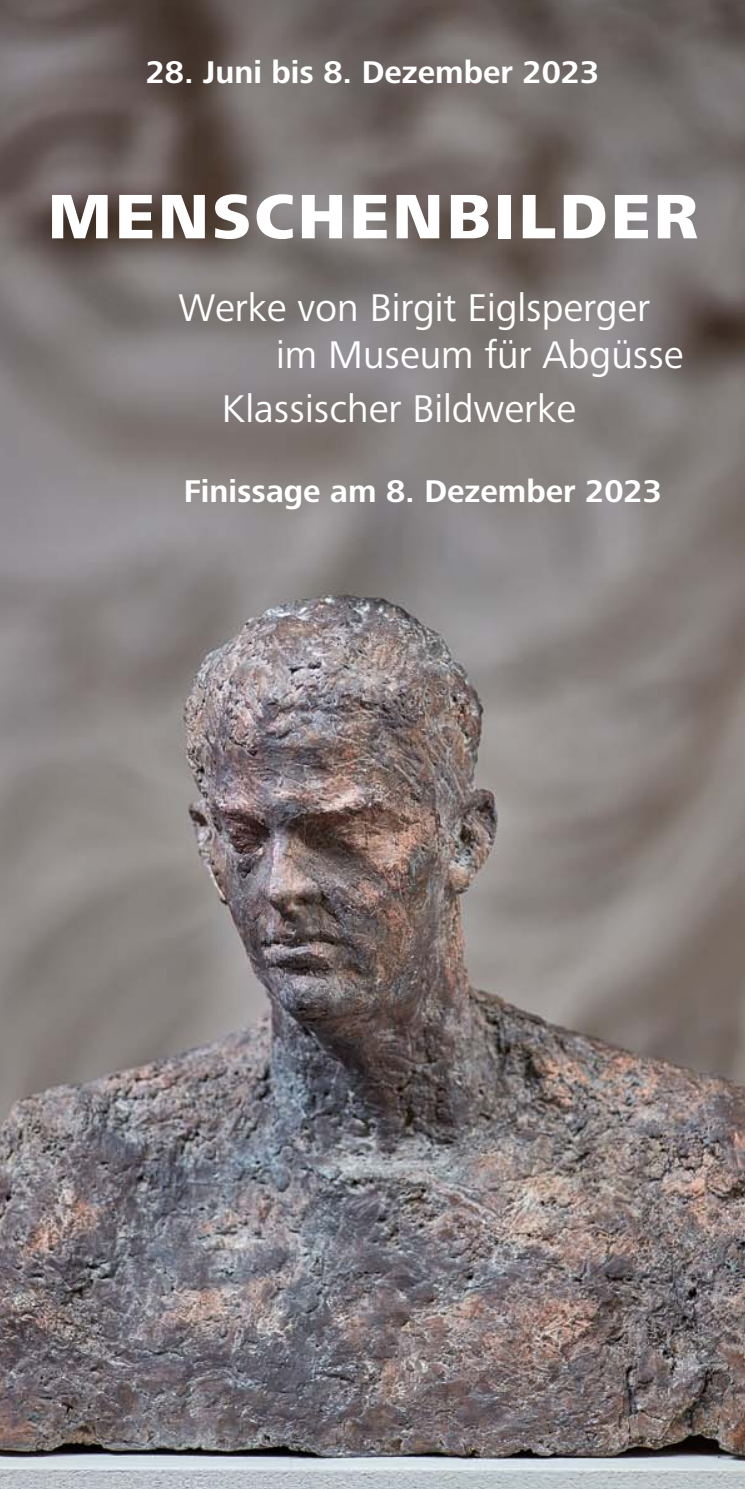
<style>
.page{position:relative;width:745px;height:1489px;background:#fff}
.page>*{position:absolute;margin:0;border:0;box-sizing:border-box;transform-origin:0 0}
.t1{font:800 65px "Frutiger Next LTW1 G";letter-spacing:.05em;color:#fff}
.t2{font:40px/47.5px "Frutiger Next LTW1 G";color:#fff}
.t3{font:700 32.5px "Frutiger Next LTW1 G";color:#fff}
</style>
<div class="page">
<img style="left:0;top:0;width:744px;height:1488px">
<p class="t3" style="left:146px;top:53px;width:454px">28. Juni bis 8. Dezember 2023</p>
<h1 class="t1" style="left:48px;top:179px;width:651px">MENSCHENBILDER</h1>
<p class="t2" style="left:276px;top:285px;width:408px;text-indent:-98px">Werke von Birgit Eiglsperger im Museum für Abgüsse</p>
<p class="t2" style="left:222px;top:386px;width:355px">Klassischer Bildwerke</p>
<p class="t3" style="left:184px;top:472px;width:479px">Finissage am 8. Dezember 2023</p>
</div>
